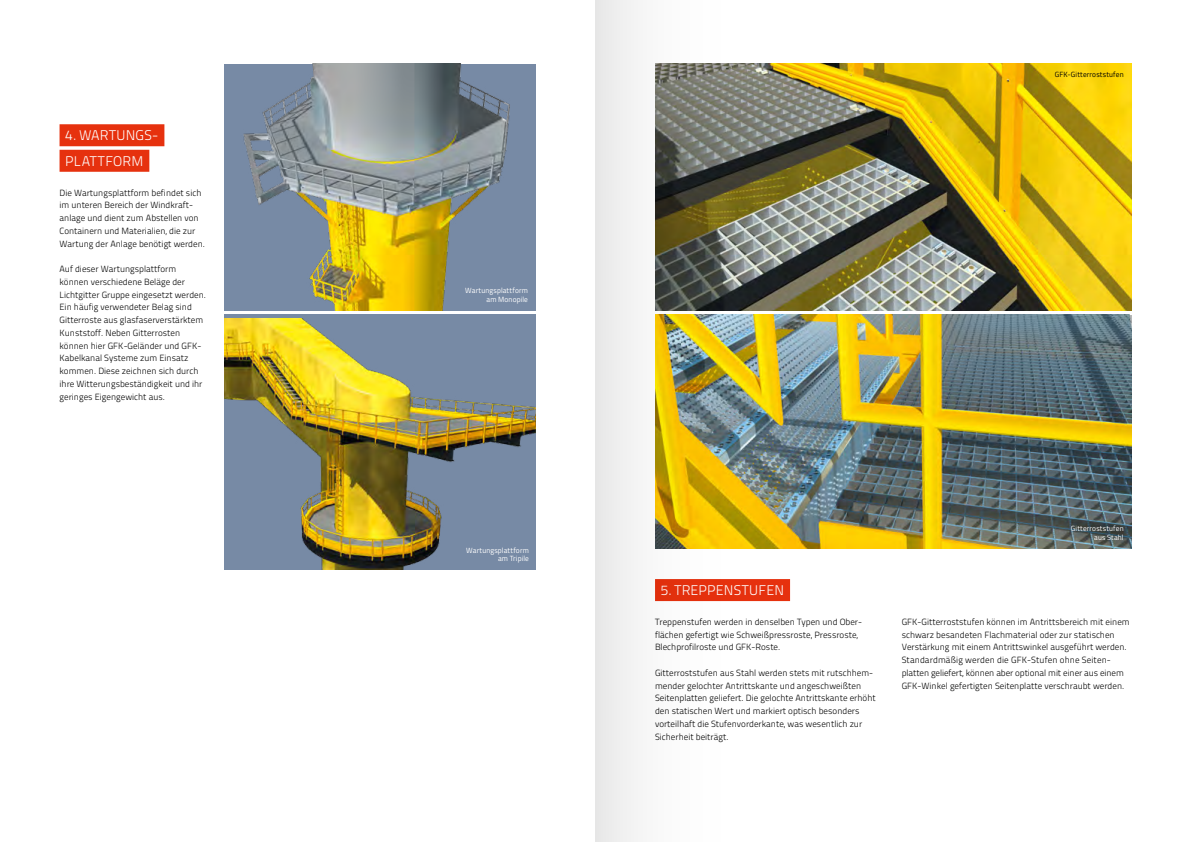
<style>
.page{position:relative;width:1191px;height:842px;background:#fff}
.page>*{position:absolute;margin:0;border:0;box-sizing:border-box;transform-origin:0 0}
.t1{font:300 14px/25.5px "Titillium Text 22 L";letter-spacing:.01em;color:#fff}
.t2{font:300 9px/12.8px "Titillium Text 22 L";color:#000}
.t3{font:7.5px/8.5px "Titillium Web";letter-spacing:.02em;color:#fff;text-align:right}
.t4{font:7.5px "Titillium Web";letter-spacing:.02em;color:#000}
</style>
<div class="page">
<div style="left:60px;top:124px;width:104px;height:22px;background:#e6310e"></div>
<div style="left:60px;top:150px;width:89px;height:22px;background:#e6310e"></div>
<img style="left:224px;top:319px;width:312px;height:251px">
<img style="left:224px;top:64px;width:312px;height:246px">
<img style="left:828px;top:315px;width:303px;height:233px">
<img style="left:828px;top:64px;width:303px;height:246px">
<svg style="left:1061px;top:516px;width:71px;height:33px;background:#515e5f"></svg>
<img style="left:595px;top:0;width:233px;height:842px">
<h1 class="t1" style="left:65px;top:122px;width:94px">4. WARTUNGS-<br>PLATTFORM</h1>
<p class="t2" style="left:60px;top:185px;width:147px">Die Wartungsplattform befindet sich im unteren Bereich der Windkraft&shy;anlage und dient zum Abstellen von Containern und Materialien, die zur Wartung der Anlage benötigt werden.</p>
<p class="t2" style="left:60px;top:262px;width:148px">Auf dieser Wartungsplattform können verschiedene Beläge der Lichtgitter Gruppe eingesetzt werden.<br>Ein häufig verwendeter Belag sind Gitterroste aus glasfaserverstärktem Kunststoff. Neben Gitterrosten können hier GFK-Geländer und GFK-Kabelkanal Systeme zum Einsatz kommen. Diese zeichnen sich durch ihre Witterungsbeständigkeit und ihr geringes Eigengewicht aus.</p>
<p class="t3" style="left:465px;top:286px;width:64px">Wartungsplattform am Monopile</p>
<p class="t3" style="left:466px;top:545px;width:64px">Wartungsplattform am Tripile</p>
<p class="t4" style="left:1054px;top:68px;width:70px">GFK-Gitterroststufen</p>
<h1 class="t1" style="left:661px;top:577px;width:125px">5. TREPPENSTUFEN</h1>
<p class="t2" style="left:655px;top:615px;width:209px">Treppenstufen werden in denselben Typen und Ober&shy;flächen gefertigt wie Schweißpressroste, Pressroste,<br>Blechprofilroste und GFK-Roste.</p>
<p class="t2" style="left:655px;top:666px;width:222px">Gitterroststufen aus Stahl werden stets mit rutschhem&shy;mender gelochter Antrittskante und angeschweißten Seitenplatten geliefert. Die gelochte Antrittskante erhöht den statischen Wert und markiert optisch besonders vorteilhaft die Stufenvorderkante, was wesentlich zur Sicherheit beiträgt.</p>
<p class="t3" style="left:1070px;top:524px;width:54px">Gitterroststufen aus Stahl</p>
<p class="t2" style="left:901px;top:615px;width:229px">GFK-Gitterroststufen können im Antrittsbereich mit einem schwarz besandeten Flachmaterial oder zur statischen Verstärkung mit einem Antrittswinkel ausgeführt werden.<br>Standardmäßig werden die GFK-Stufen ohne Seiten&shy;platten geliefert, können aber optional mit einer aus einem GFK-Winkel gefertigten Seitenplatte verschraubt werden.</p>
</div>
